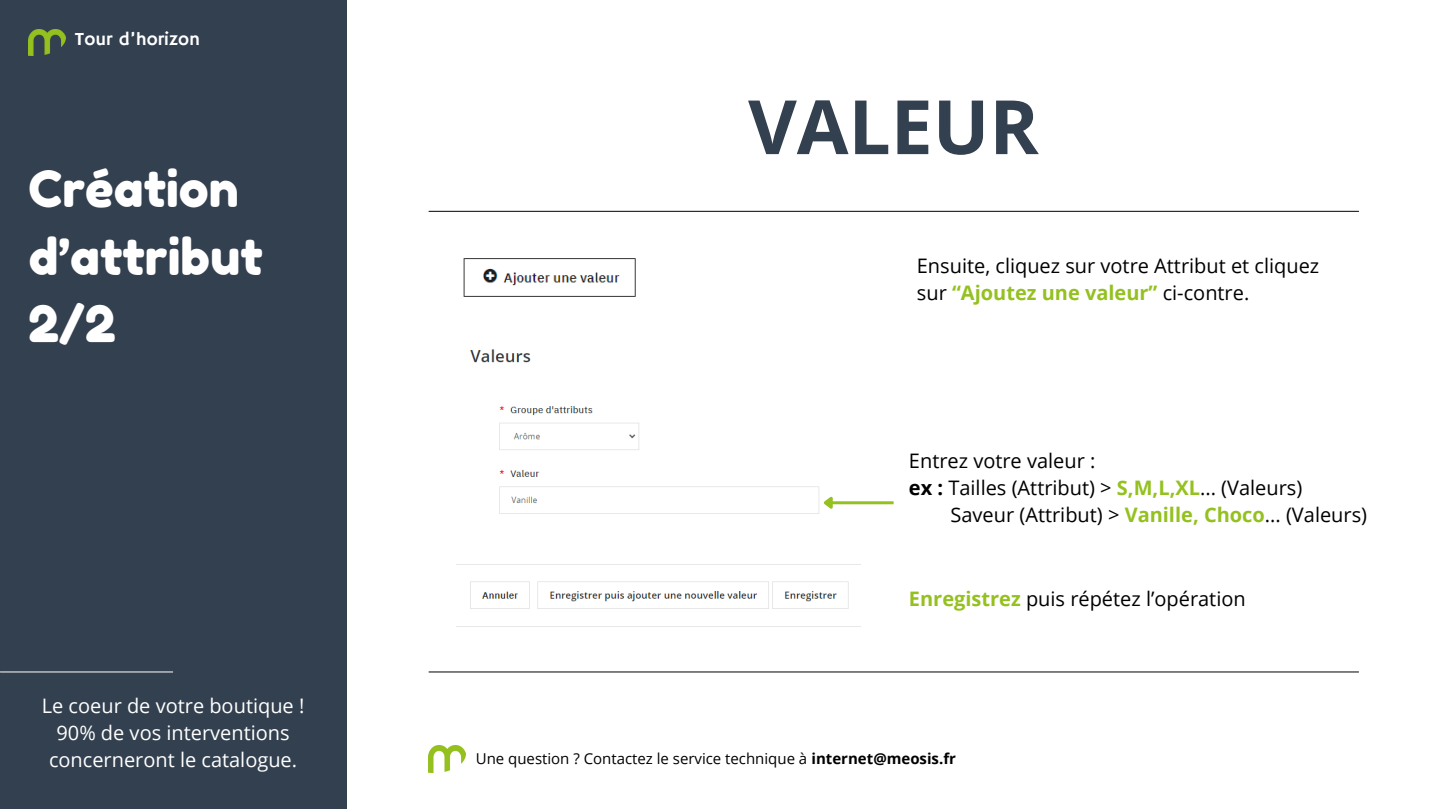
<style>
.page{position:relative;width:1440px;height:810px;background:#fff}
.page>*{position:absolute;margin:0;border:0;box-sizing:border-box;transform-origin:0 0}
.t1{font:700 75px "Open Sans";color:#33404f}
.t2{font:50px/67.5px "Fredoka One";color:#fff}
.t3{font:20px/27px "Open Sans";color:#000}
.t4{font:20px/27px "Open Sans";color:#fff;text-align:center}
.t5{font:18.8px "Hammersmith One";color:#fff}
.t6{font:15px "Open Sans";color:#000}
.s1{font-weight:700;color:#94c11f}
.s2{font-weight:700}
</style>
<div class="page">
<div style="left:0;top:0;width:347px;height:809px;background:#33404f"></div>
<img style="left:28px;top:29px;width:37px;height:27px">
<hr style="left:429px;top:211px;width:930px;height:1px;background:#000">
<hr style="left:429px;top:672px;width:930px;height:1px;background:#000">
<hr style="left:0;top:672px;width:173px;height:1px;background:#fff">
<img style="left:429px;top:746px;width:36px;height:26px">
<img style="left:463px;top:258px;width:173px;height:39px">
<img style="left:456px;top:349px;width:404px;height:278px">
<hr style="left:832px;top:501px;width:62px;height:3px;background:#94c11f">
<svg style="left:820px;top:492px;width:15px;height:19px"></svg>
<p class="t5" style="left:75px;top:28px;width:127px">Tour d’horizon</p>
<p class="t2" style="left:28px;top:155px;width:236px">Création d’attribut<br>2/2</p>
<h3 class="t4" style="left:42px;top:692px;width:264px">Le coeur de votre boutique !<br>90% de vos interventions concerneront le catalogue.</h3>
<h3 class="t1" style="left:748px;top:74px;width:292px">VALEUR</h3>
<p class="t3" style="left:917px;top:252px;width:404px">Ensuite, cliquez sur votre Attribut et cliquez sur <span class="s1">“Ajoutez une valeur”</span> ci-contre.</p>
<p class="t3" style="left:909px;top:447px;width:188px">Entrez votre valeur :</p>
<p class="t3" style="left:909px;top:474px;width:395px"><span class="s2">ex :</span> Tailles (Attribut) &gt; <span class="s1">S,M,L,XL</span>... (Valeurs)</p>
<p class="t3" style="left:951px;top:501px;width:418px">Saveur (Attribut) &gt; <span class="s1">Vanille, Choco</span>... (Valeurs)</p>
<h3 class="t3" style="left:909px;top:585px;width:338px"><span class="s1">Enregistrez</span> puis répétez l’opération</h3>
<p class="t6" style="left:476px;top:748px;width:482px">Une question ? Contactez le service technique à <span class="s2">internet@meosis.fr</span></p>
</div>
